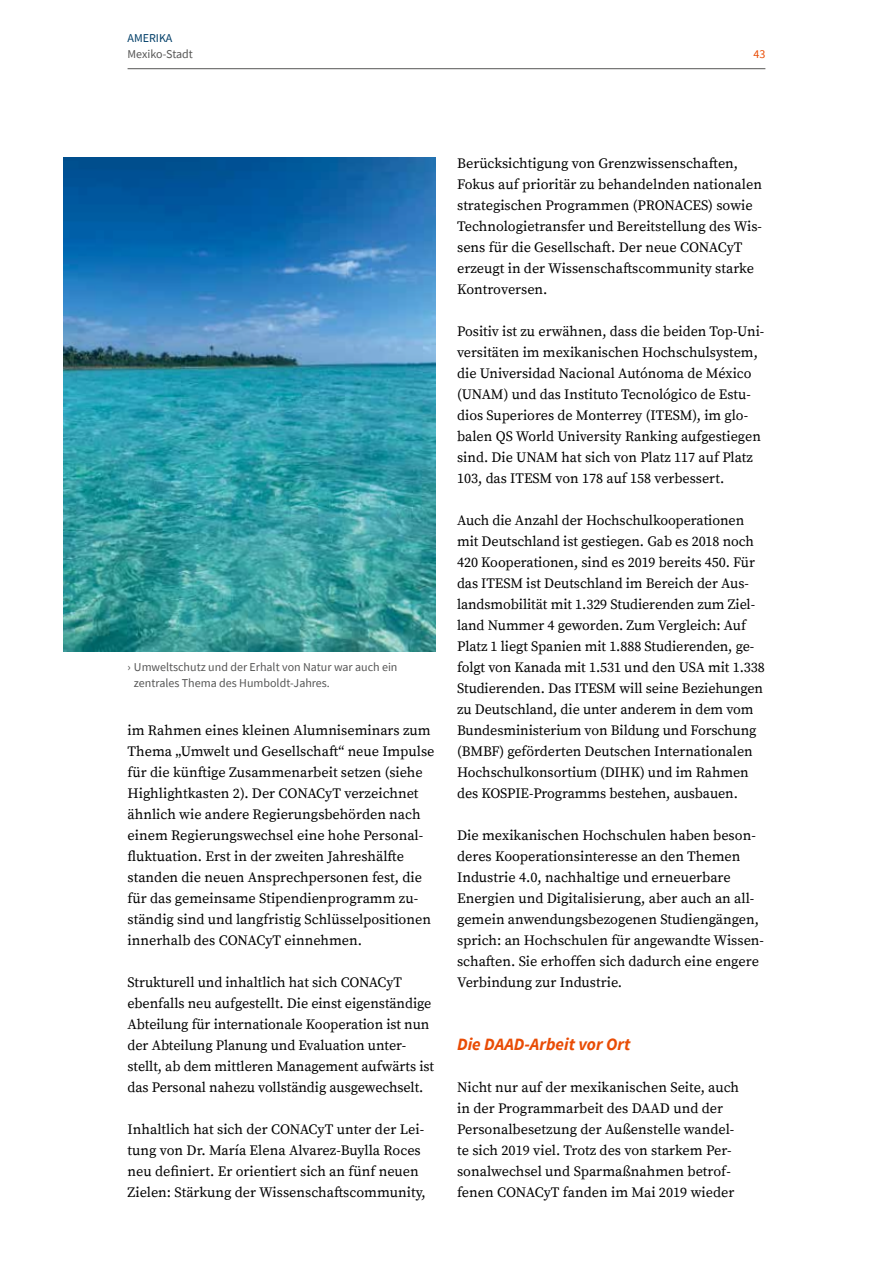
<style>
.page{position:relative;width:893px;height:1263px;background:#fff}
.page>*{position:absolute;margin:0;border:0;box-sizing:border-box;transform-origin:0 0}
.t1{font:italic 700 17.25px "Source Sans Pro";color:#e94c05}
.t2{font:14.25px/21px "Source Serif Pro";color:#000}
.t3{font:12px/16.5px "Source Sans Pro";color:#565655}
.t4{font:12px "Source Sans Pro";color:#003e68}
.t5{font:12px "Source Sans Pro";color:#e94c05}
</style>
<div class="page">
<img style="left:64px;top:158px;width:372px;height:493px">
<hr style="left:128px;top:68px;width:637px;height:1px;background:#565655">
<p class="t4" style="left:128px;top:30px;width:46px">AMERIKA</p>
<p class="t3" style="left:128px;top:46px;width:67px">Mexiko-Stadt</p>
<p class="t5" style="left:753px;top:46px;width:13px">43</p>
<p class="t3" style="left:134px;top:658px;width:265px;text-indent:-6px">› Umweltschutz und der Erhalt von Natur war auch ein zentrales Thema des H umboldt-Jahres.</p>
<p class="t2" style="left:128px;top:720px;width:308px">im Rahmen eines kleinen Alumniseminars zum Thema „Umwelt und Gesellschaft“ neue Impulse für die künftige Zusammenarbeit setzen (siehe Highlightkasten 2). Der CONACyT verzeichnet ähnlich wie andere Regierungsbehörden nach einem Regierungswechsel eine hohe Personal&shy;fluktuation. Erst in der zweiten Jahreshälfte standen die neuen Ansprechpersonen fest, die für das gemeinsame Stipendienprogramm zu&shy;ständig sind und langfristig Schlüsselpositionen innerhalb des CONACyT einnehmen.</p>
<p class="t2" style="left:128px;top:972px;width:308px">Strukturell und inhaltlich hat sich CONACyT ebenfalls neu aufgestellt. Die einst eigenständige Abteilung für internationale Kooperation ist nun der Abteilung Planung und Evaluation unter&shy;stellt, ab dem mittleren Management aufwärts ist das Personal nahezu vollständig ausgewechselt.</p>
<p class="t2" style="left:128px;top:1119px;width:300px">Inhaltlich hat sich der CONACyT unter der Lei&shy;tung von Dr. María Elena Alvarez-Buylla Roces neu definiert. Er orientiert sich an fünf neuen Zielen: Stärkung der Wissenschaftscommunity,</p>
<p class="t2" style="left:457px;top:153px;width:306px">Berücksichtigung von Grenzwissenschaften, Fokus auf prioritär zu behandelnden nationalen strategischen Programmen (PRONACES) sowie Technologietransfer und Bereitstellung des Wis&shy;sens für die Gesellschaft. Der neue CONACyT erzeugt in der Wissenschaftscommunity starke Kontroversen.</p>
<p class="t2" style="left:457px;top:321px;width:309px">Positiv ist zu erwähnen, dass die beiden Top-Uni&shy;versitäten im mexikanischen Hochschulsystem, die Universidad Nacional Autónoma de México (UNAM) und das Instituto Tecnológico de Estu&shy;dios Superiores de Monterrey (ITESM), im glo&shy;balen QS World University Ranking aufgestiegen sind. Die UNAM hat sich von Platz 117 auf Platz 103, das ITESM von 178 auf 158 verbessert.</p>
<p class="t2" style="left:457px;top:510px;width:309px">Auch die Anzahl der Hochschulkooperationen mit Deutschland ist gestiegen. Gab es 2018 noch 420 Kooperationen, sind es 2019 bereits 450. Für das ITESM ist Deutschland im Bereich der Aus&shy;landsmobilität mit 1.329 Studierenden zum Ziel&shy;land Nummer 4 geworden. Zum Vergleich: Auf Platz 1 liegt Spanien mit 1.888 Studierenden, ge&shy;folgt von Kanada mit 1.531 und den USA mit 1.338<br>Studierenden. Das ITESM will seine Beziehungen zu Deutschland, die unter anderem in dem vom Bundesministerium von Bildung und Forschung (BMBF) geförderten Deutschen Internationalen Hochschulkonsortium (DIHK) und im Rahmen des KOSPIE-Programms bestehen, ausbauen.</p>
<p class="t2" style="left:457px;top:825px;width:308px">Die mexikanischen Hochschulen haben beson&shy;deres Kooperationsinteresse an den Themen Industrie 4.0, nachhaltige und erneuerbare Energien und Digitalisierung, aber auch an all&shy;gemein anwendungsbezogenen Studiengängen, sprich: an Hochschulen für angewandte Wissen&shy;schaften. Sie erhoffen sich dadurch eine engere Verbindung zur Industrie.</p>
<p class="t1" style="left:457px;top:1033px;width:175px">Die DAAD-Arbeit vor Ort</p>
<p class="t2" style="left:457px;top:1077px;width:283px">Nicht nur auf der mexikanischen Seite, auch in der Programmarbeit des DAAD und der Personalbesetzung der Außenstelle wandel&shy;te sich 2019 viel. Trotz des von starkem Per&shy;sonalwechsel und Sparmaßnahmen betrof&shy;fenen CONACyT fanden im Mai 2019 wieder</p>
</div>
